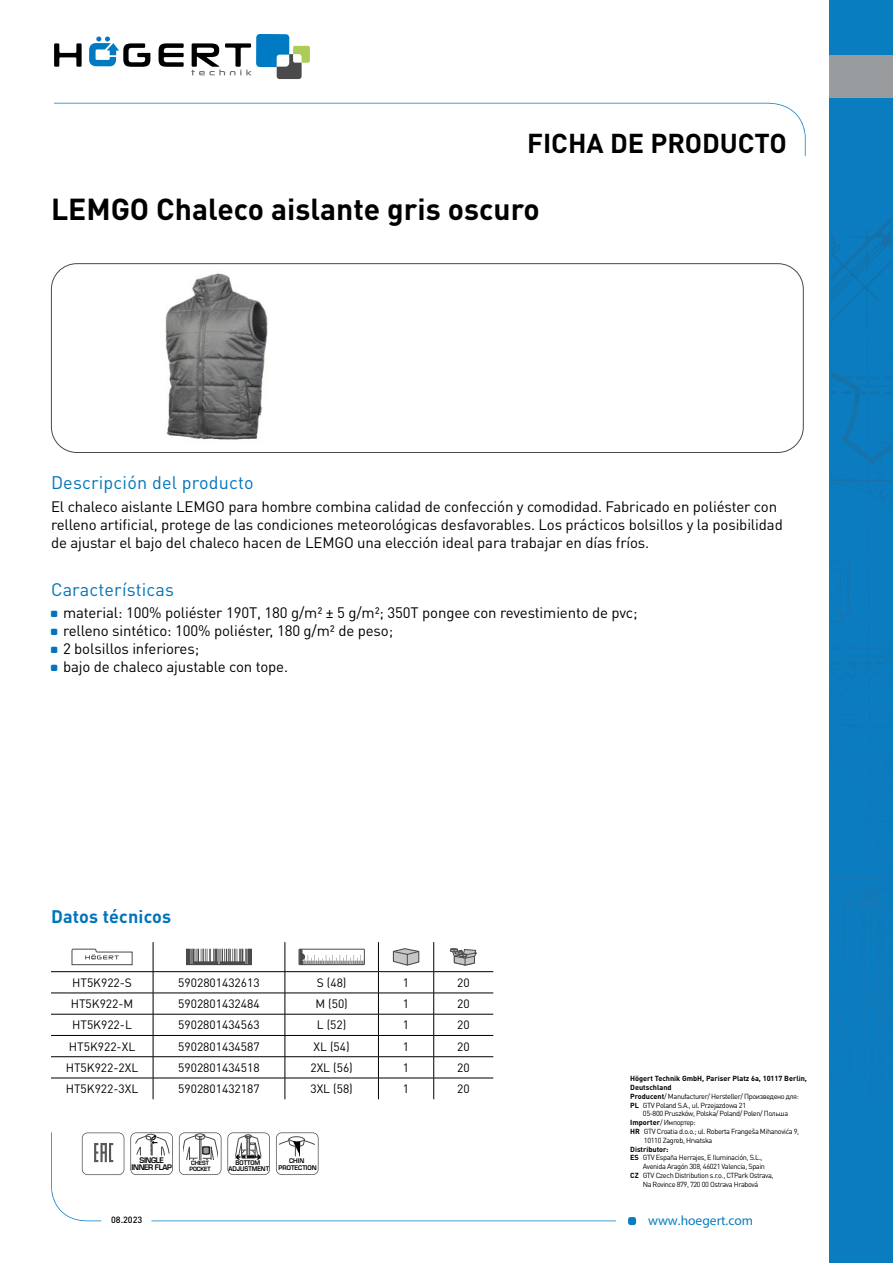
<style>
.page{position:relative;width:893px;height:1263px;background:#fff}
.page>*{position:absolute;margin:0;border:0;box-sizing:border-box;transform-origin:0 0}
.t1{font:700 30px "DIN Pro";color:#000}
.t2{font:700 27px "DIN Pro";color:#000}
.t3{font:18px "DIN Pro";letter-spacing:.01em;color:#0074bc}
.t4{font:700 18px "DIN Pro";letter-spacing:.01em;color:#0074bc}
.t5{font:15px/18px "DIN Pro";letter-spacing:-.01em;color:#000}
.t6{font:13.5px "Myriad Pro";color:#087dbf}
.t7{font:12px "DIN Pro";color:#000}
.t8{font:500 9px "DIN Pro";color:#000}
.t9{font:700 7.5px/7.5px "Euromode";letter-spacing:-.05em;color:#000;text-align:center;scale:.95 1}
.t10{font:7.35px "DIN Pro";letter-spacing:-.05em;color:#000}
.t11{font:700 7.35px "DIN Pro";color:#000}
.t12{font:700 6.3px/6.3px "Euromode";color:#000;text-align:center;scale:.91 1}
.t13{font:700 6.3px/6.3px "Euromode";color:#000;text-align:center;scale:.95 1}
.t14{font:700 5.7px/5.7px "Euromode";letter-spacing:-.025em;color:#000;text-align:center;scale:.95 1}
.s1{font-weight:700}
</style>
<div class="page">
<svg style="left:54px;top:43px;width:28px;height:24px"></svg>
<svg style="left:159px;top:43px;width:25px;height:24px"></svg>
<svg style="left:89px;top:37px;width:61px;height:30px"></svg>
<svg style="left:191px;top:34px;width:119px;height:45px"></svg>
<svg style="left:54px;top:103px;width:752px;height:53px"></svg>
<div style="left:628px;top:1217px;width:8px;height:8px;background:#087dbf;border-radius:3px"></div>
<svg style="left:51px;top:1132px;width:565px;height:89px"></svg>
<div style="left:830px;top:0;width:63px;height:1263px;background:#087dbf"></div>
<img style="left:831px;top:273px;width:50px;height:56px">
<img style="left:867px;top:222px;width:24px;height:44px">
<img style="left:831px;top:222px;width:56px;height:42px">
<svg style="left:831px;top:341px;width:60px;height:565px"></svg>
<img style="left:863px;top:906px;width:28px;height:76px">
<img style="left:831px;top:877px;width:60px;height:2px">
<img style="left:848px;top:647px;width:43px;height:3px">
<div style="left:830px;top:56px;width:63px;height:42px;background:#999c9e"></div>
<div style="left:51px;top:263px;width:753px;height:190px;border:1px solid #4a4a49;border-radius:26px"></div>
<svg style="left:82px;top:1132px;width:42px;height:43px"></svg>
<svg style="left:130px;top:1132px;width:43px;height:43px"></svg>
<svg style="left:179px;top:1132px;width:42px;height:43px"></svg>
<svg style="left:227px;top:1132px;width:43px;height:43px"></svg>
<svg style="left:276px;top:1132px;width:42px;height:43px"></svg>
<hr style="left:51px;top:971px;width:102px;height:1px;background:#000">
<hr style="left:153px;top:971px;width:132px;height:1px;background:#000">
<hr style="left:285px;top:971px;width:93px;height:1px;background:#000">
<hr style="left:378px;top:971px;width:56px;height:1px;background:#000">
<hr style="left:434px;top:971px;width:59px;height:1px;background:#000">
<hr style="left:51px;top:993px;width:102px;height:1px;background:#000">
<hr style="left:153px;top:993px;width:132px;height:1px;background:#000">
<hr style="left:285px;top:993px;width:93px;height:1px;background:#000">
<hr style="left:378px;top:993px;width:56px;height:1px;background:#000">
<hr style="left:434px;top:993px;width:59px;height:1px;background:#000">
<hr style="left:51px;top:1014px;width:102px;height:1px;background:#000">
<hr style="left:153px;top:1014px;width:132px;height:1px;background:#000">
<hr style="left:285px;top:1014px;width:93px;height:1px;background:#000">
<hr style="left:378px;top:1014px;width:56px;height:1px;background:#000">
<hr style="left:434px;top:1014px;width:59px;height:1px;background:#000">
<hr style="left:51px;top:1035px;width:102px;height:1px;background:#000">
<hr style="left:153px;top:1035px;width:132px;height:1px;background:#000">
<hr style="left:285px;top:1035px;width:93px;height:1px;background:#000">
<hr style="left:378px;top:1035px;width:56px;height:1px;background:#000">
<hr style="left:434px;top:1035px;width:59px;height:1px;background:#000">
<hr style="left:51px;top:1056px;width:102px;height:1px;background:#000">
<hr style="left:153px;top:1056px;width:132px;height:1px;background:#000">
<hr style="left:285px;top:1056px;width:93px;height:1px;background:#000">
<hr style="left:378px;top:1056px;width:56px;height:1px;background:#000">
<hr style="left:434px;top:1056px;width:59px;height:1px;background:#000">
<hr style="left:51px;top:1078px;width:102px;height:1px;background:#000">
<hr style="left:153px;top:1078px;width:132px;height:1px;background:#000">
<svg style="left:153px;top:942px;width:1px;height:157px"></svg>
<hr style="left:285px;top:1078px;width:93px;height:1px;background:#000">
<svg style="left:285px;top:942px;width:1px;height:157px"></svg>
<hr style="left:378px;top:1078px;width:56px;height:1px;background:#000">
<svg style="left:378px;top:942px;width:1px;height:157px"></svg>
<hr style="left:434px;top:1078px;width:59px;height:1px;background:#000">
<svg style="left:433px;top:942px;width:1px;height:157px"></svg>
<svg style="left:72px;top:949px;width:61px;height:16px"></svg>
<svg style="left:186px;top:949px;width:66px;height:16px"></svg>
<svg style="left:300px;top:951px;width:63px;height:12px"></svg>
<div style="left:298px;top:949px;width:67px;height:16px;border:1px solid #4a4a49"></div>
<svg style="left:393px;top:948px;width:26px;height:18px"></svg>
<svg style="left:450px;top:948px;width:27px;height:17px"></svg>
<img style="left:165px;top:273px;width:103px;height:167px">
<h2 class="t2" style="left:527px;top:121px;width:261px">FICHA DE PRODUCTO</h2>
<h1 class="t1" style="left:51px;top:184px;width:490px">LEMGO Chaleco aislante gris oscuro</h1>
<p class="t3" style="left:51px;top:471px;width:204px">Descripción del producto</p>
<p class="t5" style="left:51px;top:497px;width:733px">El chaleco aislante LEMGO para hombre combina calidad de confección y comodidad. Fabricado en poliéster con relleno artificial, protege de las condiciones meteorológicas desfavorables. Los prácticos bolsillos y la posibilidad de ajustar el bajo del chaleco hacen de LEMGO una elección ideal para trabajar en días fríos.</p>
<p class="t3" style="left:51px;top:577px;width:124px">Características</p>
<p class="t5" style="left:63px;top:603px;width:576px">material: 100% poliéster 190T, 180 g/m² ± 5 g/m²; 350T pongee con revestimiento de pvc; relleno sintético: 100% poliéster, 180 g/m² de peso;<br>2 bolsillos inferiores;<br>bajo de chaleco ajustable con tope.</p>
<p class="t4" style="left:51px;top:902px;width:122px">Datos técnicos</p>
<p class="t7" style="left:72px;top:974px;width:61px">HT5K922-S</p>
<p class="t7" style="left:178px;top:974px;width:83px">5902801432613</p>
<p class="t7" style="left:317px;top:974px;width:31px">S (48)</p>
<p class="t7" style="left:403px;top:974px;width:8px">1</p>
<p class="t7" style="left:457px;top:974px;width:14px">20</p>
<p class="t7" style="left:71px;top:996px;width:64px">HT5K922-M</p>
<p class="t7" style="left:178px;top:996px;width:83px">5902801432484</p>
<p class="t7" style="left:315px;top:996px;width:34px">M (50)</p>
<p class="t7" style="left:403px;top:996px;width:8px">1</p>
<p class="t7" style="left:457px;top:996px;width:14px">20</p>
<p class="t7" style="left:72px;top:1017px;width:61px">HT5K922-L</p>
<p class="t7" style="left:178px;top:1017px;width:83px">5902801434563</p>
<p class="t7" style="left:317px;top:1017px;width:31px">L (52)</p>
<p class="t7" style="left:403px;top:1017px;width:8px">1</p>
<p class="t7" style="left:457px;top:1017px;width:14px">20</p>
<p class="t7" style="left:69px;top:1038px;width:68px">HT5K922-XL</p>
<p class="t7" style="left:178px;top:1038px;width:83px">5902801434587</p>
<p class="t7" style="left:314px;top:1038px;width:38px">XL (54)</p>
<p class="t7" style="left:403px;top:1038px;width:8px">1</p>
<p class="t7" style="left:457px;top:1038px;width:14px">20</p>
<p class="t7" style="left:66px;top:1059px;width:74px">HT5K922-2XL</p>
<p class="t7" style="left:178px;top:1059px;width:83px">5902801434518</p>
<p class="t7" style="left:310px;top:1059px;width:44px">2XL (56)</p>
<p class="t7" style="left:403px;top:1059px;width:8px">1</p>
<p class="t7" style="left:457px;top:1059px;width:14px">20</p>
<p class="t7" style="left:66px;top:1081px;width:74px">HT5K922-3XL</p>
<p class="t7" style="left:178px;top:1081px;width:83px">5902801432187</p>
<p class="t7" style="left:310px;top:1081px;width:44px">3XL (58)</p>
<p class="t7" style="left:403px;top:1081px;width:8px">1</p>
<p class="t7" style="left:457px;top:1081px;width:14px">20</p>
<p class="t9" style="left:132px;top:1156px;width:44px">SINGLE<br>INNER FLAP</p>
<p class="t14" style="left:189px;top:1160px;width:24px">CHEST<br>POCKET</p>
<p class="t12" style="left:229px;top:1159px;width:46px">BOTTOM<br>ADJUSTMENT</p>
<p class="t13" style="left:278px;top:1158px;width:42px">CHIN<br>PROTECTION</p>
<p class="t11" style="left:630px;top:1072px;width:178px">Högert Technik GmbH, Pariser Platz 6a, 10117 Berlin,</p>
<p class="t11" style="left:630px;top:1081px;width:43px">Deutschland</p>
<p class="t10" style="left:630px;top:1091px;width:170px"><span class="s1">Producent</span>/ Manufacturer/ Hersteller/ Произведено для:</p>
<p class="t10" style="left:630px;top:1100px;width:117px"><span class="s1">PL</span> GTV Poland S.A., ul. Przejazdowa 21</p>
<p class="t10" style="left:643px;top:1109px;width:147px">05-800 Pruszków, Polska/ Poland/ Polen/ Польша</p>
<p class="t10" style="left:630px;top:1117px;width:67px"><span class="s1">Importer</span>/ Импортер:</p>
<p class="t10" style="left:630px;top:1126px;width:171px"><span class="s1">HR</span> GTV Croatia d.o.o.; ul. Roberta Frangeša Mihanovića 9,</p>
<p class="t10" style="left:644px;top:1135px;width:70px">10110 Zagreb, Hrvatska</p>
<p class="t11" style="left:630px;top:1143px;width:40px">Distributor:</p>
<p class="t10" style="left:630px;top:1153px;width:134px"><span class="s1">ES</span> GTV España Herrajes, E Iluminación, S.L.,</p>
<p class="t10" style="left:643px;top:1161px;width:124px">Avenida Aragón 308, 46021 Valencia, Spain</p>
<p class="t10" style="left:630px;top:1170px;width:145px"><span class="s1">CZ</span> GTV Czech Distribution s.r.o., CTPark Ostrava,</p>
<p class="t10" style="left:643px;top:1179px;width:117px">Na Rovince 879, 720 00 Ostrava Hrabová</p>
<p class="t8" style="left:111px;top:1213px;width:33px">08.2023</p>
<p class="t6" style="left:648px;top:1212px;width:107px">www.hoegert.com</p>
</div>
